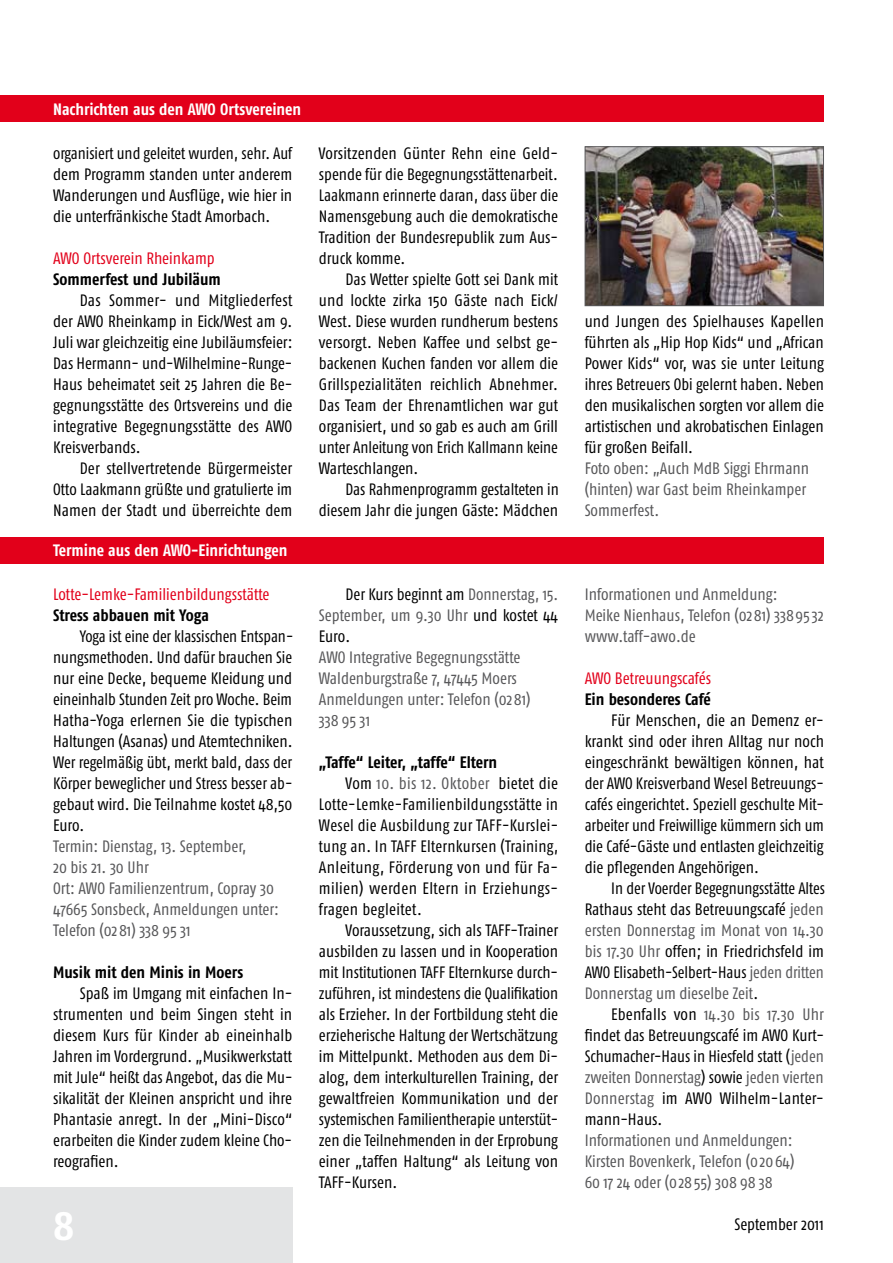
<style>
.page{position:relative;width:893px;height:1263px;background:#fff}
.page>*{position:absolute;margin:0;border:0;box-sizing:border-box;transform-origin:0 0}
.t1{font:700 42px "Fago Co";color:#fff}
.t2{font:16.5px/21px "Fago Co";color:#000;text-align:justify}
.t3{font:16.5px/21px "Fago Co";color:#000;text-align:justify;scale:.96 1}
.t4{font:16.5px/21px "Fago Co";color:#58585a}
.t5{font:16.5px "Fago Co";letter-spacing:.02em;color:#000}
.t6{font:700 16.5px "Fago Co";color:#000}
.t7{font:16.5px "Fago Co";color:#e2001a}
.t8{font:700 16.5px "Fago Co";letter-spacing:-.005em;color:#fff}
.t9{font:16.5px "Fago Co";letter-spacing:.02em;color:#58585a}
.s1{color:#000}
.s2{color:#58585a}
</style>
<div class="page">
<div style="left:0;top:1188px;width:292px;height:75px;background:#e3e4e5"></div>
<div style="left:0;top:96px;width:824px;height:26px;background:#e2001a"></div>
<div style="left:0;top:537px;width:824px;height:26px;background:#e2001a"></div>
<img style="left:587px;top:148px;width:235px;height:156px">
<div style="left:585px;top:146px;width:239px;height:160px;border:1px solid #58585a"></div>
<p class="t8" style="left:53px;top:99px;width:250px">Nachrichten aus den AWO Ortsvereinen</p>
<p class="t3" style="left:53px;top:142px;width:251px">organisiert und geleitet wurden, sehr. Auf dem Programm standen unter anderem Wanderungen und Ausflüge, wie hier in die unterfränkische Stadt Amorbach.</p>
<p class="t7" style="left:53px;top:249px;width:163px">AWO Ortsverein Rheinkamp</p>
<p class="t6" style="left:53px;top:269px;width:169px">Sommerfest und Jubiläum</p>
<p class="t2" style="left:53px;top:289px;width:241px;text-indent:27px">Das Sommer- und Mitgliederfest der AWO Rheinkamp in Eick/West am 9.<br>Juli war gleichzeitig eine Jubiläumsfeier:<br>Das Hermann- und-Wilhelmine-Runge-Haus beheimatet seit 25 Jahren die Be&shy;gegnungsstätte des Ortsvereins und die integrative Begegnungsstätte des AWO Kreisverbands.</p>
<p class="t2" style="left:53px;top:457px;width:241px;text-indent:27px">Der stellvertretende Bürgermeister Otto Laakmann grüßte und gratulierte im Namen der Stadt und überreichte dem</p>
<p class="t8" style="left:53px;top:540px;width:236px">Termine aus den AWO-Einrichtungen</p>
<p class="t7" style="left:53px;top:585px;width:218px">Lotte-Lemke-Familienbildungsstätte</p>
<p class="t6" style="left:53px;top:605px;width:157px">Stress abbauen mit Yoga</p>
<p class="t3" style="left:53px;top:625px;width:252px;text-indent:27px">Yoga ist eine der klassischen Entspan&shy;nungsmethoden. Und dafür brauchen Sie nur eine Decke, bequeme Kleidung und eineinhalb Stunden Zeit pro Woche. Beim Hatha-Yoga erlernen Sie die typischen Haltungen (Asanas) und Atemtechniken.<br>Wer regelmäßig übt, merkt bald, dass der Körper beweglicher und Stress besser ab&shy;gebaut wird. Die Teilnahme kostet 48,50<br>Euro.</p>
<p class="t4" style="left:53px;top:835px;width:227px">Termin: Dienstag, 13. September,<br>20 bis 21. 30 Uhr<br>Ort: AWO Familienzentrum, Copray 30<br>47665 Sonsbeck, Anmeldungen unter:<br>Telefon (0281) 338 95 31</p>
<p class="t6" style="left:53px;top:962px;width:192px">Musik mit den Minis in Moers</p>
<p class="t2" style="left:53px;top:982px;width:241px;text-indent:27px">Spaß im Umgang mit einfachen In&shy;strumenten und beim Singen steht in diesem Kurs für Kinder ab eineinhalb Jahren im Vordergrund. „Musikwerkstatt mit Jule“ heißt das Angebot, das die Mu&shy;sikalität der Kleinen anspricht und ihre Phantasie anregt. In der „Mini-Disco“ erarbeiten die Kinder zudem kleine Cho&shy;reografien.</p>
<p class="t2" style="left:319px;top:142px;width:241px">Vorsitzenden Günter Rehn eine Geld&shy;spende für die Begegnungsstättenarbeit.<br>Laakmann erinnerte daran, dass über die Namensgebung auch die demokratische Tradition der Bundesrepublik zum Aus&shy;druck komme.</p>
<p class="t2" style="left:319px;top:268px;width:241px;text-indent:27px">Das Wetter spielte Gott sei Dank mit und lockte zirka 150 Gäste nach Eick/ West. Diese wurden rundherum bestens versorgt. Neben Kaffee und selbst ge&shy;backenen Kuchen fanden vor allem die Grillspezialitäten reichlich Abnehmer.<br>Das Team der Ehrenamtlichen war gut organisiert, und so gab es auch am Grill unter Anleitung von Erich Kallmann keine Warteschlangen.</p>
<p class="t2" style="left:319px;top:478px;width:241px;text-align:right">Das Rahmenprogramm gestalteten in diesem Jahr die jungen Gäste: Mädchen</p>
<p class="t4" style="left:319px;top:583px;width:241px;text-align:justify;text-indent:27px"><span class="s1">Der Kurs beginnt am</span> Donnerstag, 15.<br>September, um 9.30 Uhr <span class="s1">und kostet 44<br>Euro.</span></p>
<p class="t4" style="left:319px;top:646px;width:213px">AWO Integrative Begegnungsstätte<br>Waldenburgstraße 7, 47445 Moers<br>Anmeldungen unter: Telefon (0281)<br>338 95 31</p>
<p class="t6" style="left:319px;top:752px;width:180px">„Taffe“ Leiter, „taffe“ Eltern</p>
<p class="t9" style="left:345px;top:774px;width:214px"><span class="s1">Vom</span> 10. bis 12. Oktober <span class="s1">bietet die</span></p>
<p class="t5" style="left:319px;top:795px;width:241px">Lotte-Lemke-Familienbildungsstätte in</p>
<p class="t5" style="left:319px;top:816px;width:241px">Wesel die Ausbildung zur TAFF-Kurslei-</p>
<p class="t2" style="left:319px;top:835px;width:241px">tung an. In TAFF Elternkursen (Training,</p>
<p class="t2" style="left:319px;top:856px;width:241px">Anleitung, Förderung von und für Fa-</p>
<p class="t5" style="left:319px;top:879px;width:241px">milien) werden Eltern in Erziehungs-</p>
<p class="t5" style="left:319px;top:900px;width:104px">fragen begleitet.</p>
<p class="t2" style="left:345px;top:919px;width:214px">Voraussetzung, sich als TAFF-Trainer</p>
<p class="t2" style="left:319px;top:940px;width:241px">ausbilden zu lassen und in Kooperation</p>
<p class="t2" style="left:319px;top:961px;width:241px">mit Institutionen TAFF Elternkurse durch-</p>
<p class="t3" style="left:319px;top:982px;width:251px">zuführen, ist mindestens die Qualifikation</p>
<p class="t2" style="left:319px;top:1003px;width:241px">als Erzieher. In der Fortbildung steht die</p>
<p class="t2" style="left:319px;top:1024px;width:240px">erzieherische Haltung der Wertschätzung</p>
<p class="t2" style="left:319px;top:1045px;width:241px">im Mittelpunkt. Methoden aus dem Di-</p>
<p class="t2" style="left:319px;top:1066px;width:241px">alog, dem interkulturellen Training, der</p>
<p class="t2" style="left:319px;top:1087px;width:241px">gewaltfreien Kommunikation und der</p>
<p class="t2" style="left:319px;top:1108px;width:241px">systemischen Familientherapie unterstüt-</p>
<p class="t2" style="left:319px;top:1129px;width:241px">zen die Teilnehmenden in der Erprobung</p>
<p class="t2" style="left:319px;top:1150px;width:241px">einer „taffen Haltung“ als Leitung von</p>
<p class="t2" style="left:319px;top:1171px;width:80px">TAFF-Kursen.</p>
<p class="t2" style="left:585px;top:310px;width:241px">und Jungen des Spielhauses Kapellen führten als „Hip Hop Kids“ und „African Power Kids“ vor, was sie unter Leitung ihres Betreuers Obi gelernt haben. Neben den musikalischen sorgten vor allem die artistischen und akrobatischen Einlagen für großen Beifall.</p>
<p class="t4" style="left:585px;top:457px;width:226px">Foto oben: „Auch MdB Siggi Ehrmann (hinten) war Gast beim Rheinkamper<br>Sommerfest.</p>
<p class="t4" style="left:585px;top:583px;width:241px">Informationen und Anmeldung:<br>Meike Nienhaus, Telefon (0281) 3389532 www.taff-awo.de</p>
<p class="t7" style="left:585px;top:669px;width:128px">AWO Betreuungscafés</p>
<p class="t6" style="left:585px;top:689px;width:128px">Ein besonderes Café</p>
<p class="t2" style="left:585px;top:709px;width:241px;text-indent:27px">Für Menschen, die an Demenz er&shy;krankt sind oder ihren Alltag nur noch eingeschränkt bewältigen können, hat der AWO Kreisverband Wesel Betreuungs&shy;cafés eingerichtet. Speziell geschulte Mit&shy;arbeiter und Freiwillige kümmern sich um die Café-Gäste und entlasten gleichzeitig die pflegenden Angehörigen.</p>
<p class="t3" style="left:585px;top:877px;width:252px;text-indent:27px">In der Voerder Begegnungsstätte Altes Rathaus steht das Betreuungscafé <span class="s2">jeden ersten Donnerstag im Monat von 14.30 bis 17.30 Uhr</span> offen; in Friedrichsfeld im AWO Elisabeth-Selbert-Haus <span class="s2">jeden dritten Donnerstag um dieselbe Zeit</span>.</p>
<p class="t2" style="left:585px;top:1003px;width:241px;text-indent:27px">Ebenfalls von <span class="s2">14.30 bis 17.30 Uhr </span>findet das Betreuungscafé im AWO Kurt-Schumacher-Haus in Hiesfeld statt (<span class="s2">jeden zweiten Donnerstag</span>) sowie <span class="s2">jeden vierten Donnerstag</span> im AWO Wilhelm-Lanter&shy;mann-Haus.</p>
<p class="t4" style="left:585px;top:1129px;width:211px;text-align:justify">Informationen und Anmeldungen:<br>Kirsten Bovenkerk, Telefon (02064)<br>60 17 24 oder (02855) 308 98 38</p>
<h1 class="t1" style="left:53px;top:1201px;width:23px">8</h1>
<p class="t2" style="left:734px;top:1213px;width:91px">September 2011</p>
</div>
